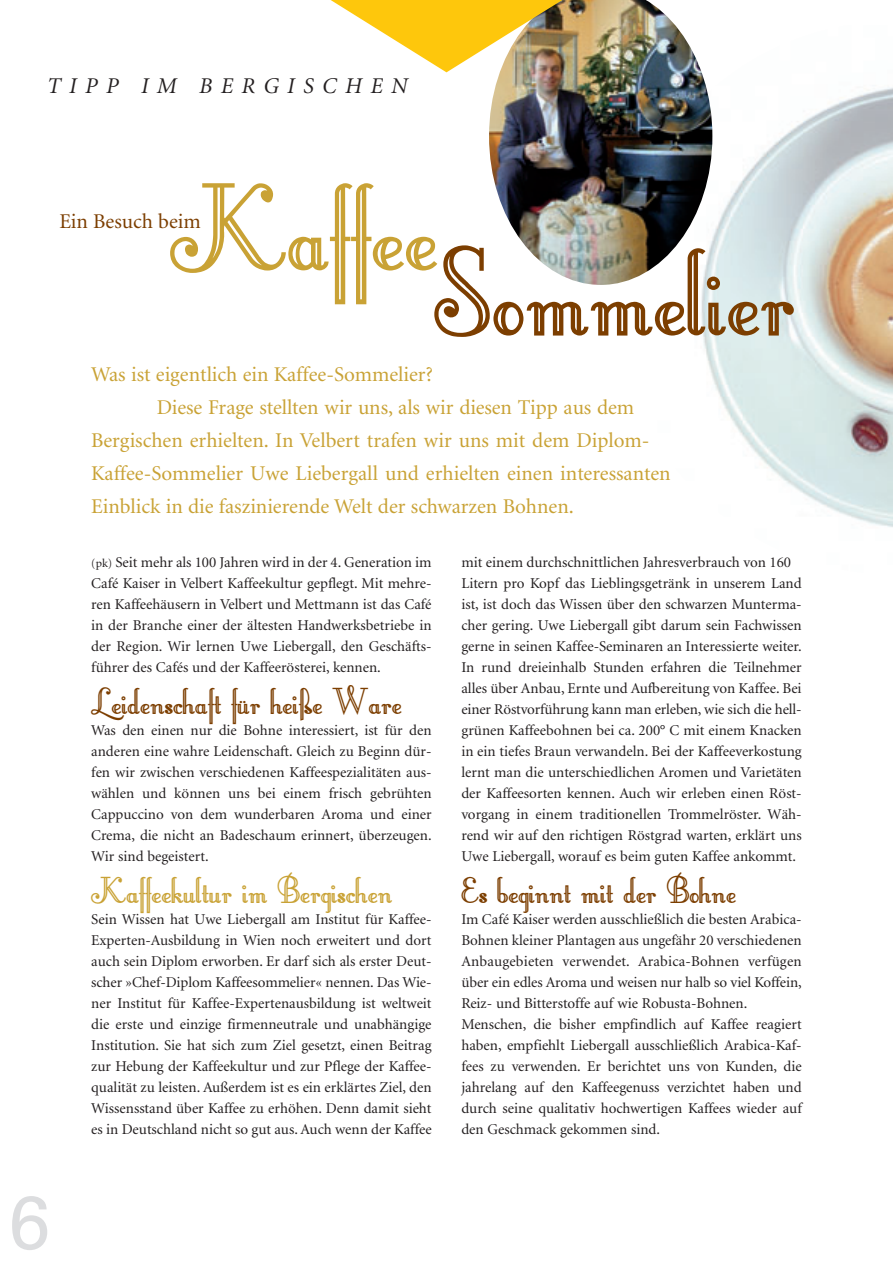
<style>
.page{position:relative;width:893px;height:1263px;background:#fff}
.page>*{position:absolute;margin:0;border:0;box-sizing:border-box;transform-origin:0 0}
.t1{font:150px "Little Lord Fontleroy";color:#7c3e00}
.t2{font:75px "Univers";color:#dcdddf}
.t3{font:45px "Little Lord Fontleroy";color:#7c3e00}
.t4{font:45px "Little Lord Fontleroy";color:#c9a235}
.t5{font:italic 22.5px "Minion";letter-spacing:.375em;color:#231f20}
.t6{font:21px "Minion";color:#c9a235}
.t7{font:21px "Minion";color:#7c3e00}
.t8{font:15px/21px "Minion";color:#231f20;text-align:justify}
.s1{font-size:12px}
</style>
<div class="page">
<img style="left:701px;top:87px;width:191px;height:440px">
<img style="left:489px;top:0;width:223px;height:285px">
<img style="left:331px;top:0;width:251px;height:72px">
<h3 class="t5" style="left:47px;top:77px;width:362px">TIPP IM BERGISCHEN</h3>
<h1 class="t1" style="left:170px;top:196px;width:627px"><sup>Kaffee</sup>Sommelier</h1>
<h3 class="t7" style="left:59px;top:213px;width:143px">Ein Besuch beim</h3>
<h3 class="t6" style="left:91px;top:366px;width:343px">Was ist eigentlich ein Kaffee-Sommelier?</h3>
<h3 class="t6" style="left:157px;top:399px;width:479px">Diese Frage stellten wir uns, als wir diesen Tipp aus dem</h3>
<h3 class="t6" style="left:91px;top:432px;width:559px">Bergischen erhielten. In Velbert trafen wir uns mit dem Diplom-</h3>
<h3 class="t6" style="left:91px;top:465px;width:581px">Kaffee-Sommelier Uwe Liebergall und erhielten einen interessanten</h3>
<h3 class="t6" style="left:91px;top:498px;width:484px">Einblick in die faszinierende Welt der schwarzen Bohnen.</h3>
<h2 class="t2" style="left:8px;top:1195px;width:43px">6</h2>
<p class="t8" style="left:91px;top:553px;width:342px"><span class="s1">(pk)</span> Seit mehr als 100 Jahren wird in der 4. Generation im Café Kaiser in Velbert Kaffeekultur gepflegt. Mit mehre&shy;ren Kaffeehäusern in Velbert und Mettmann ist das Café in der Branche einer der ältesten Handwerksbetriebe in der Region. Wir lernen Uwe Liebergall, den Geschäfts&shy;führer des Cafés und der Kaffeerösterei, kennen.</p>
<h3 class="t3" style="left:91px;top:672px;width:312px">Leidenschaft für heiße Ware</h3>
<p class="t8" style="left:91px;top:721px;width:342px">Was den einen nur die Bohne interessiert, ist für den anderen eine wahre Leidenschaft. Gleich zu Beginn dür&shy;fen wir zwischen verschiedenen Kaffeespezialitäten aus&shy;wählen und können uns bei einem frisch gebrühten Cappuccino von dem wunderbaren Aroma und einer Crema, die nicht an Badeschaum erinnert, überzeugen.<br>Wir sind begeistert.</p>
<h3 class="t4" style="left:91px;top:861px;width:303px">Kaffeekultur im Bergischen</h3>
<p class="t8" style="left:91px;top:910px;width:342px">Sein Wissen hat Uwe Liebergall am Institut für Kaffee-Experten-Ausbildung in Wien noch erweitert und dort auch sein Diplom erworben. Er darf sich als erster Deut&shy;scher »Chef-Diplom Kaffeesommelier« nennen. Das Wie&shy;ner Institut für Kaffee-Expertenausbildung ist weltweit die erste und einzige firmenneutrale und unabhängige Institution. Sie hat sich zum Ziel gesetzt, einen Beitrag zur Hebung der Kaffeekultur und zur Pflege der Kaffee&shy;qualität zu leisten. Außerdem ist es ein erklärtes Ziel, den Wissensstand über Kaffee zu erhöhen. Denn damit sieht es in Deutschland nicht so gut aus. Auch wenn der Kaffee</p>
<p class="t8" style="left:461px;top:553px;width:342px;text-align:left">mit einem durchschnittlichen Jahresverbrauch von 160<br>Litern pro Kopf das Lieblingsgetränk in unserem Land ist, ist doch das Wissen über den schwarzen Munterma&shy;cher gering. Uwe Liebergall gibt darum sein Fachwissen gerne in seinen Kaffee-Seminaren an Interessierte weiter.<br>In rund dreieinhalb Stunden erfahren die Teilnehmer alles über Anbau, Ernte und Aufbereitung von Kaffee. Bei einer Röstvorführung kann man erleben, wie sich die hell&shy;grünen Kaffeebohnen bei ca. 200° C mit einem Knacken in ein tiefes Braun verwandeln. Bei der Kaffeeverkostung lernt man die unterschiedlichen Aromen und Varietäten der Kaffeesorten kennen. Auch wir erleben einen Röst&shy;vorgang in einem traditionellen Trommelröster. Wäh&shy;rend wir auf den richtigen Röstgrad warten, erklärt uns Uwe Liebergall, worauf es beim guten Kaffee ankommt.</p>
<h3 class="t3" style="left:461px;top:861px;width:276px">Es beginnt mit der Bohne</h3>
<p class="t8" style="left:461px;top:910px;width:342px;text-align:left">Im Café Kaiser werden ausschließlich die besten Arabica-Bohnen kleiner Plantagen aus ungefähr 20 verschiedenen Anbaugebieten verwendet. Arabica-Bohnen verfügen über ein edles Aroma und weisen nur halb so viel Koffein, Reiz- und Bitterstoffe auf wie Robusta-Bohnen.<br>Menschen, die bisher empfindlich auf Kaffee reagiert haben, empfiehlt Liebergall ausschließlich Arabica-Kaf&shy;fees zu verwenden. Er berichtet uns von Kunden, die jahrelang auf den Kaffeegenuss verzichtet haben und durch seine qualitativ hochwertigen Kaffees wieder auf den Geschmack gekommen sind.</p>
</div>
